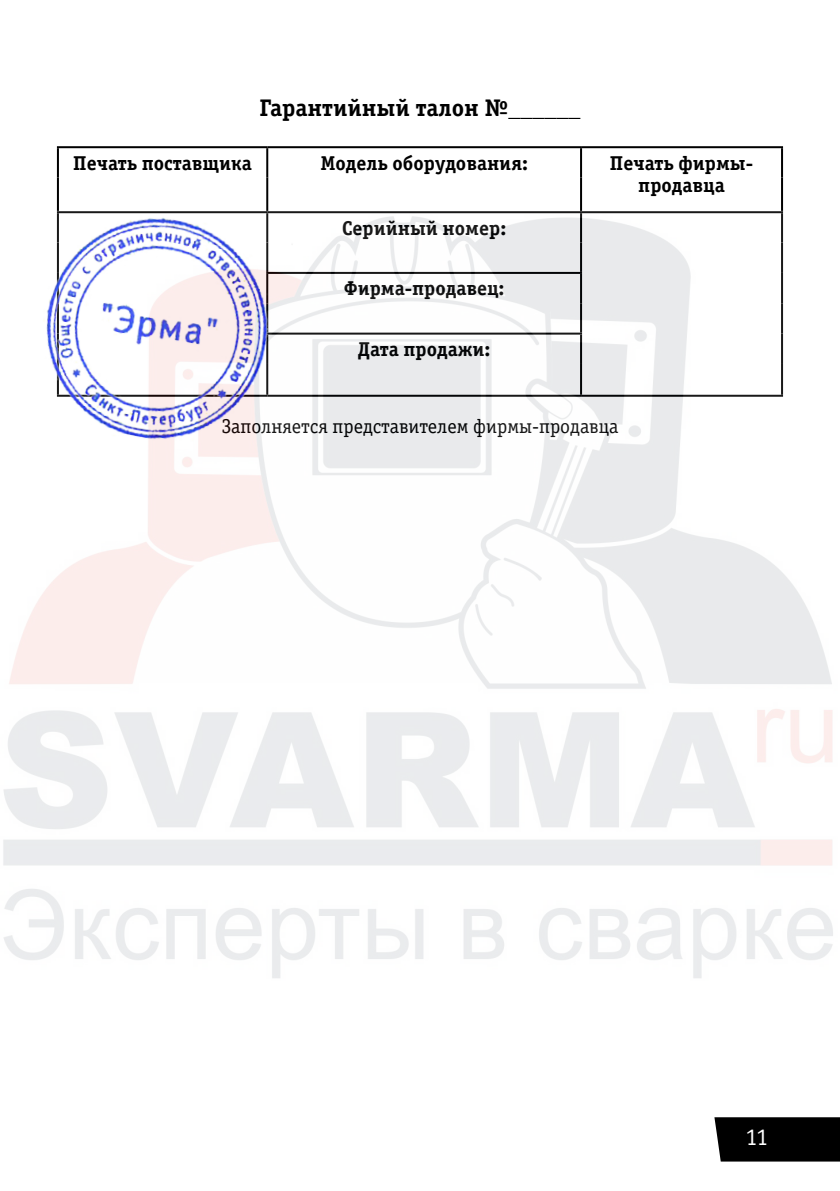
<style>
.page{position:relative;width:840px;height:1191px;background:#fff}
.page>*{position:absolute;margin:0;border:0;box-sizing:border-box;transform-origin:0 0}
.t1{font:24px "Officina Serif Bold C";color:#000}
.t2{font:24px "Officina Serif Book C";color:#fff}
.t3{font:20px/22px "Officina Serif Bold C";color:#000;text-align:center}
.t4{font:20px "Officina Serif Book C";color:#000}
</style>
<div class="page">
<div style="left:714px;top:1117px;width:125px;height:44px;background:#000"></div>
<hr style="left:57px;top:146px;width:210px;height:2px;background:#000">
<hr style="left:57px;top:148px;width:2px;height:29px;background:#000">
<hr style="left:580px;top:146px;width:202px;height:2px;background:#000">
<hr style="left:780px;top:148px;width:2px;height:29px;background:#000">
<hr style="left:579px;top:177px;width:2px;height:34px;background:#000">
<hr style="left:780px;top:177px;width:2px;height:34px;background:#000">
<hr style="left:267px;top:146px;width:313px;height:2px;background:#000">
<hr style="left:266px;top:148px;width:2px;height:29px;background:#000">
<hr style="left:579px;top:148px;width:2px;height:29px;background:#000">
<img style="left:3px;top:210px;width:830px;height:768px">
<p class="t1" style="left:259px;top:94px;width:322px">Гарантийный талон №______</p>
<p class="t3" style="left:73px;top:152px;width:180px">Печать поставщика</p>
<p class="t3" style="left:320px;top:152px;width:209px">Модель оборудования:</p>
<p class="t3" style="left:609px;top:152px;width:145px">Печать фирмы&shy;продавца</p>
<p class="t3" style="left:342px;top:217px;width:166px">Серийный номер:</p>
<p class="t3" style="left:343px;top:278px;width:162px">Фирма-продавец:</p>
<p class="t3" style="left:357px;top:338px;width:134px">Дата продажи:</p>
<p class="t4" style="left:221px;top:416px;width:398px">Заполняется представителем фирмы-продавца</p>
<p class="t2" style="left:745px;top:1124px;width:24px">11</p>
</div>
